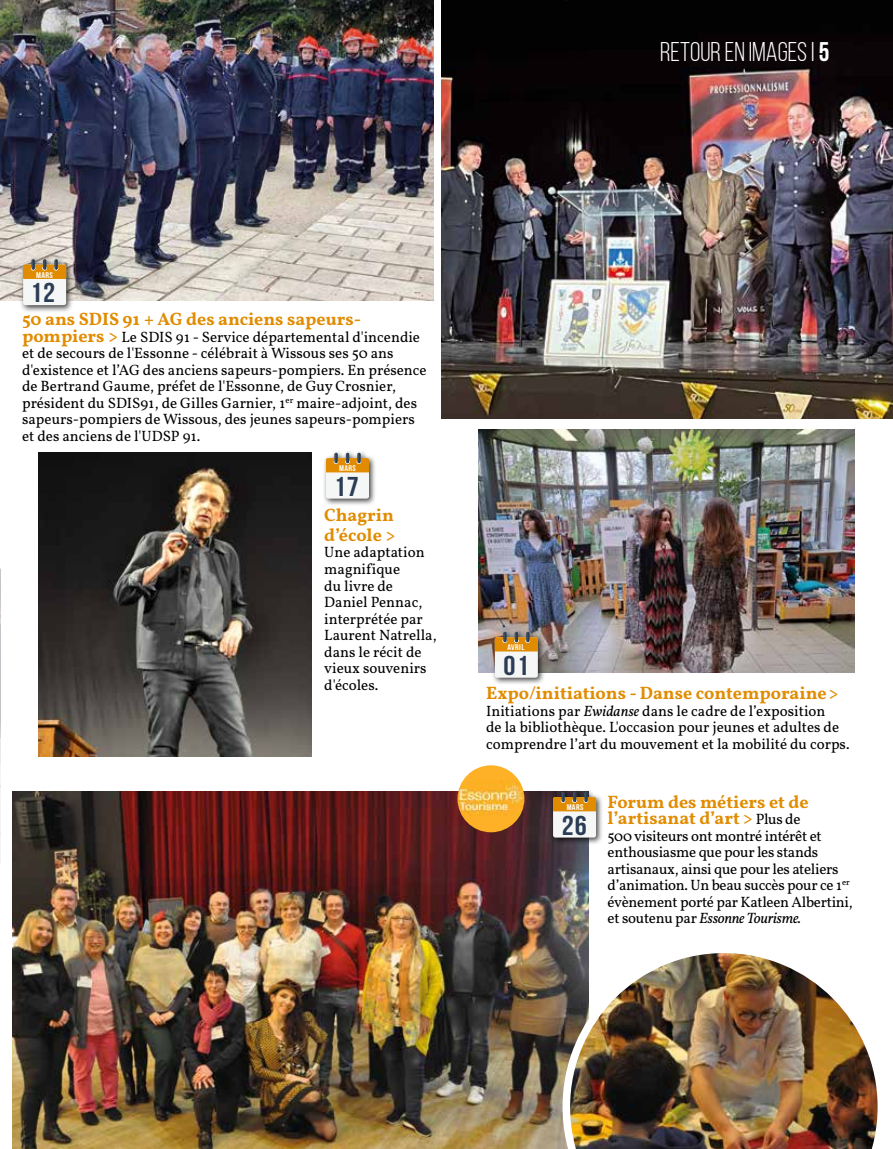
<style>
.page{position:relative;width:893px;height:1149px;background:#fff}
.page>*{position:absolute;margin:0;border:0;box-sizing:border-box;transform-origin:0 0}
.t1{font:700 27.3px "Bebas Neue";letter-spacing:.04em;color:#2b3d54;scale:1.11 1}
.t2{font:27px "Bebas Neue";color:#fff}
.t3{font:700 18px/19.5px "Vollkorn";color:#e18c00}
.t4{font:15px/16.5px "Vollkorn";color:#000}
.t5{font:15px/16.5px "Vollkorn";letter-spacing:-.02em;color:#000}
.t6{font:700 8.25px "Bebas Neue";letter-spacing:.04em;color:#fff;scale:1.11 1}
.s1{font-weight:700}
.s2{font-weight:700;font-size:18px;color:#e18c00}
.s3{font-style:italic}
.s4{font-weight:400;font-size:15px;color:#000}
</style>
<div class="page">
<img style="left:1px;top:0;width:433px;height:300px">
<img style="left:441px;top:0;width:452px;height:418px">
<img style="left:13px;top:791px;width:575px;height:357px">
<img style="left:38px;top:452px;width:273px;height:304px">
<div style="left:323px;top:449px;width:54px;height:57px;background:#000;opacity:.75"></div>
<div style="left:326px;top:458px;width:43px;height:40px;background:#f5f7f7;border-radius:2px"></div>
<svg style="left:326px;top:452px;width:43px;height:20px"></svg>
<div style="left:20px;top:256px;width:54px;height:57px;background:#000;opacity:.75"></div>
<div style="left:23px;top:264px;width:43px;height:41px;background:#f5f7f7;border-radius:2px"></div>
<svg style="left:23px;top:259px;width:43px;height:20px"></svg>
<img style="left:0;top:568px;width:1px;height:294px">
<img style="left:562px;top:945px;width:316px;height:203px">
<img style="left:478px;top:429px;width:376px;height:244px">
<div style="left:491px;top:628px;width:54px;height:57px;background:#000;opacity:.75"></div>
<div style="left:495px;top:637px;width:43px;height:40px;background:#f5f7f7;border-radius:2px"></div>
<svg style="left:495px;top:631px;width:43px;height:20px"></svg>
<div style="left:550px;top:788px;width:54px;height:57px;background:#000;opacity:.75"></div>
<div style="left:553px;top:796px;width:43px;height:41px;background:#f5f7f7;border-radius:2px"></div>
<svg style="left:553px;top:791px;width:43px;height:20px"></svg>
<img style="left:457px;top:765px;width:67px;height:67px;border-radius:33px">
<h2 class="t2" style="left:660px;top:37px;width:171px">RETOUR EN IMAGES I<span class="s1">5</span></h2>
<p class="t6" style="left:36px;top:270px;width:17px">MARS</p>
<h1 class="t1" style="left:30px;top:278px;width:24px">12</h1>
<p class="t3" style="left:22px;top:308px;width:341px">50 ans SDIS 91 + AG des anciens sapeurs-</p>
<p class="t4" style="left:22px;top:327px;width:406px"><span class="s2">pompiers &gt;</span> Le SDIS 91 - Service départemental d'incendie et de secours de l'Essonne - célébrait à Wissous ses 50 ans d'existence et l’AG des anciens sapeurs-pompiers. En présence de Bertrand Gaume, préfet de l'Essonne, de Guy Crosnier, président du SDIS91, de Gilles Garnier, 1<sup>er</sup> maire-adjoint, des sapeurs-pompiers de Wissous, des jeunes sapeurs-pompiers et des anciens de l'UDSP 91.</p>
<p class="t6" style="left:339px;top:464px;width:17px">MARS</p>
<h1 class="t1" style="left:334px;top:471px;width:24px">17</h1>
<p class="t3" style="left:324px;top:504px;width:73px">Chagrin d’école &gt;</p>
<p class="t4" style="left:324px;top:543px;width:114px">Une adaptation magnifique<br>du livre de<br>Daniel Pennac, interprétée par<br>Laurent Natrella, dans le récit de vieux souvenirs d'écoles.</p>
<p class="t6" style="left:507px;top:643px;width:17px">AVRIL</p>
<h1 class="t1" style="left:504px;top:650px;width:24px">01</h1>
<p class="t3" style="left:486px;top:682px;width:354px">Expo/initiations - Danse contemporaine &gt;</p>
<p class="t4" style="left:486px;top:701px;width:365px">Initiations par <span class="s3">Ewidanse</span> dans le cadre de l’exposition<br>de la bibliothèque. L'occasion pour jeunes et adultes de comprendre l’art du mouvement et la mobilité du corps.</p>
<p class="t6" style="left:567px;top:802px;width:17px">MARS</p>
<h1 class="t1" style="left:562px;top:810px;width:24px">26</h1>
<p class="t3" style="left:608px;top:792px;width:203px;line-height:16.5px">Forum des métiers et de l’artisanat d’art &gt; <span class="s4">Plus de</span></p>
<p class="t5" style="left:608px;top:826px;width:246px">500 visiteurs ont montré intérêt et enthousiasme que pour les stands artisanaux, ainsi que pour les ateliers d’animation. Un beau succès pour ce 1<sup>er </sup>évènement porté par Katleen Albertini, et soutenu par <span class="s3">Essonne Tourisme.</span></p>
</div>
